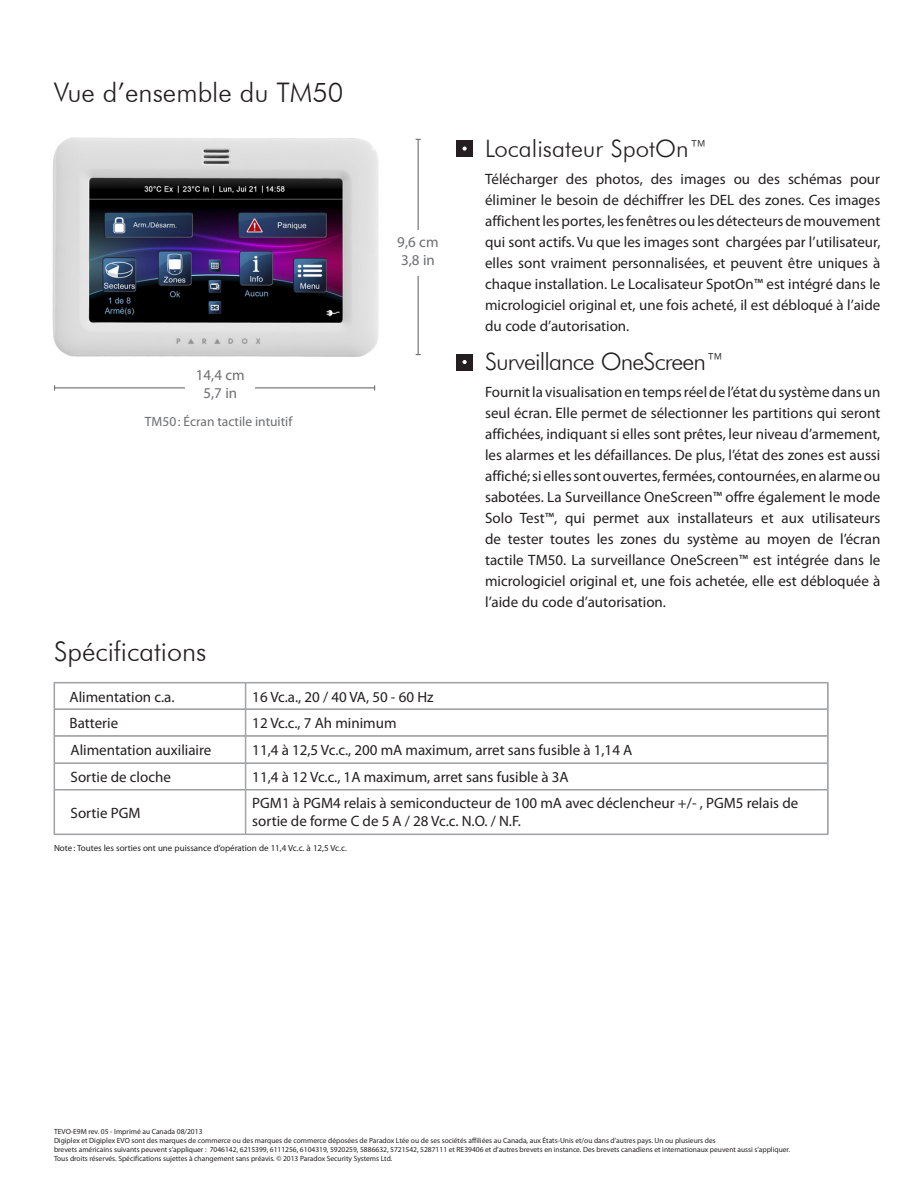
<style>
.page{position:relative;width:918px;height:1188px;background:#fff}
.page>*{position:absolute;margin:0;border:0;box-sizing:border-box;transform-origin:0 0}
.t1{font:300 27px "Futura BT";color:#231f20}
.t2{font:300 24px "Futura BT";letter-spacing:-.035em;color:#231f20}
.t3{font:300 24px "Futura BT";color:#231f20}
.t4{font:15px/21px "Myriad Pro";color:#231f20;text-align:justify}
.t5{font:15px "Myriad Pro";color:#6c6d70}
.t6{font:13.5px "Myriad Pro";color:#6c6d70}
.t7{font:9px "Myriad Pro";color:#231f20}
.t8{font:7.5px/9px "Myriad Pro";color:#231f20}
</style>
<div class="page">
<img style="left:52px;top:137px;width:327px;height:220px">
<div style="left:456px;top:140px;width:17px;height:17px;background:#231f20"></div>
<svg style="left:463px;top:147px;width:4px;height:4px"></svg>
<div style="left:456px;top:354px;width:17px;height:16px;background:#231f20"></div>
<svg style="left:463px;top:360px;width:4px;height:4px"></svg>
<hr style="left:55px;top:387px;width:320px;height:1px;background:#6c6d70">
<div style="left:185px;top:374px;width:70px;height:27px;background:#fff"></div>
<hr style="left:418px;top:139px;width:1px;height:216px;background:#6c6d70">
<div style="left:411px;top:230px;width:15px;height:45px;background:#fff"></div>
<hr style="left:54px;top:682px;width:192px;height:1px;background:#9d9fa2">
<hr style="left:54px;top:683px;width:191px;height:1px;background:#9d9fa2">
<hr style="left:246px;top:682px;width:582px;height:1px;background:#9d9fa2">
<hr style="left:246px;top:683px;width:582px;height:1px;background:#9d9fa2">
<hr style="left:54px;top:709px;width:191px;height:1px;background:#9d9fa2">
<hr style="left:246px;top:709px;width:582px;height:1px;background:#9d9fa2">
<hr style="left:54px;top:735px;width:191px;height:1px;background:#9d9fa2">
<hr style="left:54px;top:736px;width:191px;height:1px;background:#9d9fa2">
<hr style="left:246px;top:735px;width:582px;height:1px;background:#9d9fa2">
<hr style="left:246px;top:736px;width:582px;height:1px;background:#9d9fa2">
<hr style="left:54px;top:763px;width:191px;height:1px;background:#9d9fa2">
<svg style="left:54px;top:684px;width:1px;height:105px"></svg>
<hr style="left:246px;top:763px;width:582px;height:1px;background:#9d9fa2">
<svg style="left:245px;top:683px;width:2px;height:106px"></svg>
<svg style="left:827px;top:682px;width:2px;height:108px"></svg>
<hr style="left:54px;top:789px;width:191px;height:1px;background:#9d9fa2">
<hr style="left:54px;top:790px;width:191px;height:1px;background:#9d9fa2">
<hr style="left:54px;top:790px;width:1px;height:44px;background:#9d9fa2">
<hr style="left:246px;top:789px;width:582px;height:1px;background:#9d9fa2">
<hr style="left:246px;top:790px;width:582px;height:1px;background:#9d9fa2">
<hr style="left:245px;top:790px;width:1px;height:44px;background:#9d9fa2">
<hr style="left:246px;top:790px;width:1px;height:44px;background:#9d9fa2">
<hr style="left:827px;top:790px;width:1px;height:44px;background:#9d9fa2">
<hr style="left:828px;top:790px;width:1px;height:45px;background:#9d9fa2">
<hr style="left:54px;top:834px;width:192px;height:1px;background:#9d9fa2">
<hr style="left:246px;top:834px;width:582px;height:1px;background:#9d9fa2">
<p class="t1" style="left:54px;top:76px;width:291px">Vue d’ensemble du TM50</p>
<p class="t5" style="left:196px;top:366px;width:50px">14,4 cm</p>
<p class="t5" style="left:203px;top:384px;width:35px">5,7 in</p>
<p class="t6" style="left:145px;top:413px;width:149px">TM50: Écran tactile intuitif</p>
<p class="t5" style="left:397px;top:232px;width:43px">9,6 cm</p>
<p class="t5" style="left:401px;top:250px;width:35px">3,8 in</p>
<p class="t3" style="left:485px;top:134px;width:225px">Localisateur SpotOn™</p>
<p class="t4" style="left:485px;top:168px;width:397px">Télécharger des photos, des images ou des schémas pour éliminer le besoin de déchiffrer les DEL des zones. Ces images affichent les portes, les fenêtres ou les détecteurs de mouvement qui sont actifs. Vu que les images sont chargées par l’utilisateur, elles sont vraiment personnalisées, et peuvent être uniques à chaque installation. Le Localisateur SpotOn™ est intégré dans le micrologiciel original et, une fois acheté, il est débloqué à l’aide du code d’autorisation.</p>
<p class="t2" style="left:485px;top:347px;width:242px">Surveillance OneScreen™</p>
<p class="t4" style="left:485px;top:382px;width:397px">Fournit la visualisation en temps réel de l’état du système dans un seul écran. Elle permet de sélectionner les partitions qui seront affichées, indiquant si elles sont prêtes, leur niveau d’armement, les alarmes et les défaillances. De plus, l’état des zones est aussi affiché; si elles sont ouvertes, fermées, contournées, en alarme ou sabotées. La Surveillance OneScreen™ offre également le mode Solo Test™, qui permet aux installateurs et aux utilisateurs de tester toutes les zones du système au moyen de l’écran tactile TM50. La surveillance OneScreen™ est intégrée dans le micrologiciel original et, une fois achetée, elle est débloquée à l’aide du code d’autorisation.</p>
<p class="t1" style="left:54px;top:635px;width:154px">Spécifications</p>
<p class="t4" style="left:70px;top:686px;width:106px">Alimentation c.a.</p>
<p class="t4" style="left:252px;top:686px;width:183px">16 Vc.a., 20 / 40 VA, 50 - 60 Hz</p>
<p class="t4" style="left:70px;top:712px;width:50px">Batterie</p>
<p class="t4" style="left:252px;top:712px;width:146px">12 Vc.c., 7 Ah minimum</p>
<p class="t4" style="left:71px;top:739px;width:142px">Alimentation auxiliaire</p>
<p class="t4" style="left:252px;top:739px;width:382px">11,4 à 12,5 Vc.c., 200 mA maximum, arret sans fusible à 1,14 A</p>
<p class="t4" style="left:71px;top:766px;width:102px">Sortie de cloche</p>
<p class="t4" style="left:252px;top:766px;width:318px">11,4 à 12 Vc.c., 1A maximum, arret sans fusible à 3A</p>
<p class="t4" style="left:71px;top:802px;width:71px">Sortie PGM</p>
<p class="t4" style="left:252px;top:793px;width:548px;line-height:18px">PGM1 à PGM4 relais à semiconducteur de 100 mA avec déclencheur +/- , PGM5 relais de sortie de forme C de 5 A / 28 Vc.c. N.O. / N.F.</p>
<p class="t7" style="left:54px;top:842px;width:294px">Note: Toutes les sorties ont une puissance d’opération de 11,4 Vc.c. à 12,5 Vc.c.</p>
<p class="t8" style="left:54px;top:1127px;width:150px">TEVO-E9M rev. 05 - Imprimé au Canada 08/2013</p>
<p class="t8" style="left:54px;top:1136px;width:738px">Digiplex et Digiplex EVO sont des marques de commerce ou des marques de commerce déposées de Paradox Ltée ou de ses sociétés affiliées au Canada, aux États-Unis et/ou dans d’autres pays. Un ou plusieurs des<br>brevets américains suivants peuvent s’appliquer : 7046142, 6215399, 6111256, 6104319, 5920259, 5886632, 5721542, 5287111 et RE39406 et d’autres brevets en instance. Des brevets canadiens et internationaux peuvent aussi s’appliquer.<br>Tous droits réservés. Spécifications sujettes à changement sans préavis. © 2013 Paradox Security Systems Ltd.</p>
</div>
